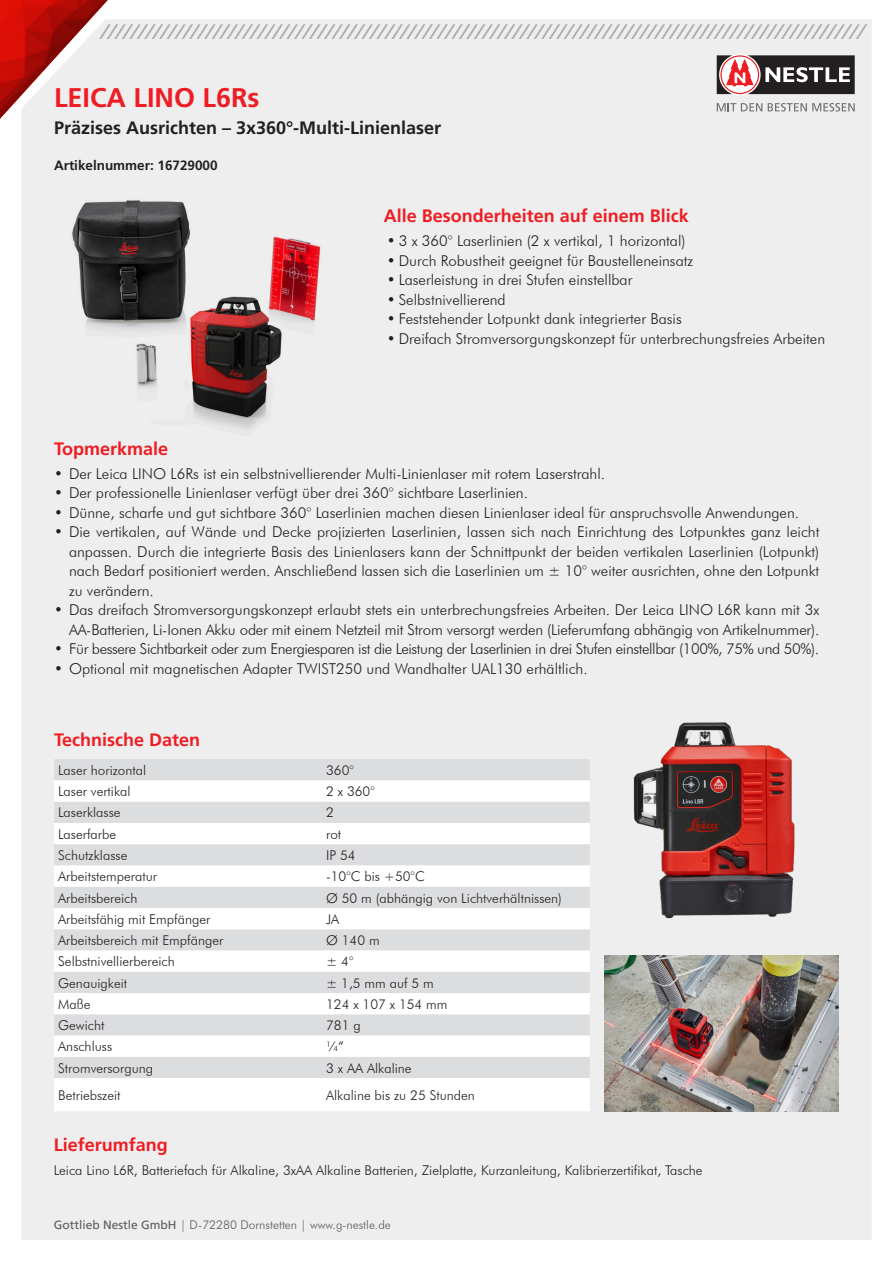
<style>
.page{position:relative;width:893px;height:1263px;background:#fff}
.page>*{position:absolute;margin:0;border:0;box-sizing:border-box;transform-origin:0 0}
.t1{font:700 27px "Frutiger LT Com";color:#ee1d23}
.t2{font:700 18px "Frutiger LT Com";color:#ee1d23}
.t3{font:700 18px "Frutiger LT Com";color:#231f20}
.t4{font:300 15px/19.5px "Futura BT";color:#231f20;text-align:justify}
.t5{font:300 15px "Futura BT";letter-spacing:-.025em;color:#231f20}
.t6{font:300 13.5px "Futura BT";color:#231f20}
.t7{font:700 13.5px "Frutiger LT Com";color:#231f20}
.t8{font:300 12px "Futura BT";color:#5a5a5d}
.s1{font-family:"Frutiger LT Com";font-weight:400}
</style>
<div class="page">
<div style="left:21px;top:20px;width:851px;height:1220px;background:#eeeeef"></div>
<svg style="left:108px;top:20px;width:759px;height:99px;background:#e1e0e1"></svg>
<img style="left:0;top:0;width:108px;height:119px">
<div style="left:54px;top:759px;width:536px;height:21px;background:#dcdddf"></div>
<svg style="left:54px;top:780px;width:536px;height:331px"></svg>
<img style="left:21px;top:144px;width:355px;height:291px">
<img style="left:605px;top:955px;width:234px;height:156px">
<img style="left:609px;top:722px;width:235px;height:233px">
<p class="t1" style="left:54px;top:82px;width:207px">LEICA LINO L6Rs</p>
<p class="t3" style="left:54px;top:118px;width:389px">Präzises Ausrichten – 3x360°-Multi-Linienlaser</p>
<p class="t7" style="left:54px;top:157px;width:165px">Artikelnummer: 16729000</p>
<p class="t2" style="left:384px;top:205px;width:307px">Alle Besonderheiten auf einem Blick</p>
<p class="t4" style="left:387px;top:231px;width:300px">• 3 x 360° Laserlinien (2 x vertikal, 1 horizontal)</p>
<p class="t4" style="left:387px;top:250px;width:308px">• Durch Robustheit geeignet für Baustelleneinsatz</p>
<p class="t4" style="left:387px;top:270px;width:247px">• Laserleistung in drei Stufen einstellbar</p>
<p class="t4" style="left:387px;top:289px;width:120px">• Selbstnivellierend</p>
<p class="t4" style="left:387px;top:309px;width:296px">• Feststehender Lotpunkt dank integrierter Basis</p>
<p class="t4" style="left:387px;top:328px;width:440px">• Dreifach Stromversorgungskonzept für unterbrechungsfreies Arbeiten</p>
<p class="t2" style="left:54px;top:438px;width:116px">Topmerkmale</p>
<p class="t4" style="left:54px;top:463px;width:553px">• Der Leica LINO L6Rs ist ein selbstnivellierender Multi-Linienlaser mit rotem Laserstrahl.</p>
<p class="t4" style="left:54px;top:483px;width:475px">• Der professionelle Linienlaser verfügt über drei 360° sichtbare Laserlinien.</p>
<p class="t4" style="left:54px;top:502px;width:747px">• Dünne, scharfe und gut sichtbare 360° Laserlinien machen diesen Linienlaser ideal für anspruchsvolle Anwendungen.</p>
<p class="t4" style="left:69px;top:522px;width:752px;text-indent:-15px">• Die vertikalen, auf Wände und Decke projizierten Laserlinien, lassen sich nach Einrichtung des Lotpunktes ganz leicht anpassen. Durch die integrierte Basis des Linienlasers kann der Schnittpunkt der beiden vertikalen Laserlinien (Lotpunkt) nach Bedarf positioniert werden. Anschließend lassen sich die Laserlinien um ± 10° weiter ausrichten, ohne den Lotpunkt zu verändern.</p>
<p class="t4" style="left:54px;top:600px;width:767px;text-align:right">• Das dreifach Stromversorgungskonzept erlaubt stets ein unterbrechungsfreies Arbeiten. Der Leica LINO L6R kann mit 3x<br>AA-Batterien, Li-Ionen Akku oder mit einem Netzteil mit Strom versorgt werden (Lieferumfang abhängig von Artikelnummer).</p>
<p class="t5" style="left:54px;top:640px;width:766px">• Für bessere Sichtbarkeit oder zum Energiesparen ist die Leistung der Laserlinien in drei Stufen einstellbar (100%, 75% und 50%).</p>
<p class="t4" style="left:54px;top:658px;width:535px">• Optional mit magnetischen Adapter TWIST250 und Wandhalter UAL130 erhältlich.</p>
<p class="t2" style="left:54px;top:729px;width:148px">Technische Daten</p>
<p class="t6" style="left:58px;top:762px;width:90px">Laser horizontal</p>
<p class="t6" style="left:326px;top:762px;width:29px">360°</p>
<p class="t6" style="left:58px;top:783px;width:74px">Laser vertikal</p>
<p class="t6" style="left:326px;top:783px;width:50px">2 x 360°</p>
<p class="t6" style="left:58px;top:804px;width:64px">Laserklasse</p>
<p class="t6" style="left:326px;top:804px;width:9px">2</p>
<p class="t6" style="left:58px;top:826px;width:59px">Laserfarbe</p>
<p class="t6" style="left:326px;top:826px;width:17px">rot</p>
<p class="t6" style="left:58px;top:847px;width:71px">Schutzklasse</p>
<p class="t6" style="left:326px;top:847px;width:31px">IP 54</p>
<p class="t6" style="left:58px;top:868px;width:100px">Arbeitstemperatur</p>
<p class="t6" style="left:326px;top:868px;width:100px">-10°C bis +50°C</p>
<p class="t6" style="left:58px;top:889px;width:81px">Arbeitsbereich</p>
<p class="t6" style="left:326px;top:889px;width:237px">Ø 50 m (abhängig von Lichtverhältnissen)</p>
<p class="t6" style="left:58px;top:911px;width:154px">Arbeitsfähig mit Empfänger</p>
<p class="t6" style="left:326px;top:911px;width:15px">JA</p>
<p class="t6" style="left:58px;top:932px;width:167px">Arbeitsbereich mit Empfänger</p>
<p class="t6" style="left:326px;top:932px;width:55px">Ø 140 m</p>
<p class="t6" style="left:58px;top:953px;width:118px">Selbstnivellierbereich</p>
<p class="t6" style="left:326px;top:953px;width:29px">± 4°</p>
<p class="t6" style="left:58px;top:974px;width:70px">Genauigkeit</p>
<p class="t6" style="left:326px;top:974px;width:109px">± 1,5 mm auf 5 m</p>
<p class="t6" style="left:58px;top:996px;width:34px">Maße</p>
<p class="t6" style="left:326px;top:996px;width:123px">124 x 107 x 154 mm</p>
<p class="t6" style="left:58px;top:1017px;width:48px">Gewicht</p>
<p class="t6" style="left:326px;top:1017px;width:36px">781 g</p>
<p class="t6" style="left:58px;top:1038px;width:55px">Anschluss</p>
<p class="t6" style="left:326px;top:1038px;width:19px">¼“</p>
<p class="t6" style="left:58px;top:1059px;width:96px">Stromversorgung</p>
<p class="t6" style="left:326px;top:1059px;width:87px">3 x AA Alkaline</p>
<p class="t6" style="left:58px;top:1087px;width:64px">Betriebszeit</p>
<p class="t6" style="left:326px;top:1087px;width:150px">Alkaline bis zu 25 Stunden</p>
<p class="t2" style="left:54px;top:1134px;width:116px">Lieferumfang</p>
<p class="t6" style="left:54px;top:1162px;width:650px">Leica Lino L6R, Batteriefach für Alkaline, 3xAA Alkaline Batterien, Zielplatte, Kurzanleitung, Kalibrierzertifikat, Tasche</p>
<p class="t8" style="left:54px;top:1218px;width:339px"><span class="s1">Gottlieb Nestle GmbH</span> | D-72280 Dornstetten | www.g-nestle.de</p>
</div>
